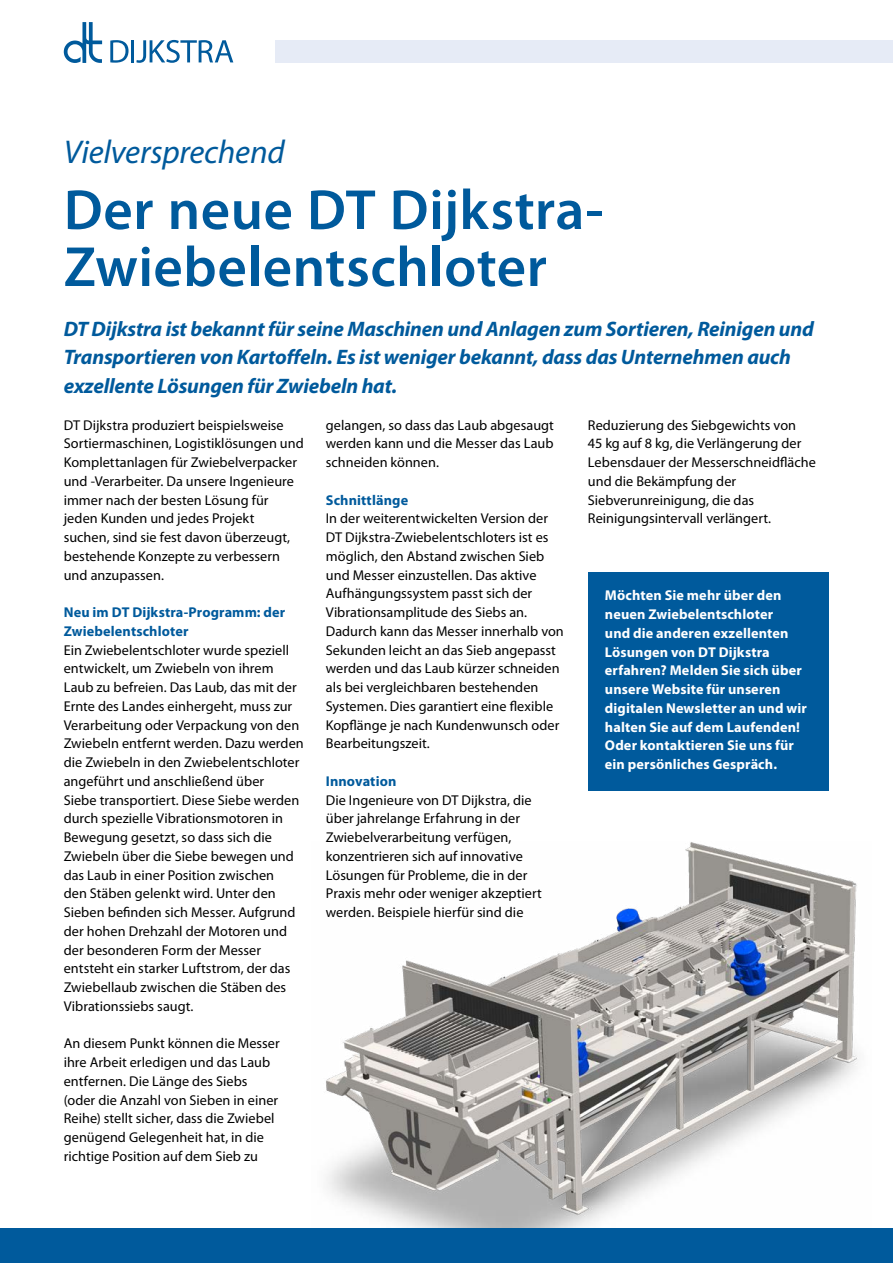
<style>
.page{position:relative;width:893px;height:1263px;background:#fff}
.page>*{position:absolute;margin:0;border:0;box-sizing:border-box;transform-origin:0 0}
.CHAPPEAU{font:600 57px/57px "Myriad Pro";letter-spacing:.01em;color:#005a9c}
.CHAPPEAU-2{font:italic 33px "Myriad Pro";letter-spacing:-.005em;color:#005a9c}
.t1{font:italic 700 21px/28.5px "Myriad Pro";letter-spacing:-.01em;color:#005a9c}
.Body{font:14.25px/18.8px "Myriad Pro";letter-spacing:.005em;color:#000}
.Body-2{font:700 14.25px/18.8px "Myriad Pro";letter-spacing:.01em;color:#fff}
.SUBJES{font:700 14.25px/18.8px "Myriad Pro";letter-spacing:.01em;color:#005a9c}
</style>
<div class="page">
<svg style="left:64px;top:22px;width:38px;height:41px"></svg>
<svg style="left:110px;top:40px;width:19px;height:23px"></svg>
<hr style="left:131px;top:40px;width:3px;height:22px;background:#005a9c">
<svg style="left:136px;top:40px;width:97px;height:23px"></svg>
<div style="left:276px;top:40px;width:617px;height:23px;background:#e6ebf6"></div>
<div style="left:588px;top:573px;width:241px;height:218px;background:#005a9c"></div>
<img style="left:311px;top:842px;width:561px;height:387px">
<hr style="left:892px;top:151px;width:1px;height:1112px;background:#005a9c">
<hr style="left:892px;top:151px;width:1px;height:355px;background:#e6ebf6">
<div style="left:0;top:1229px;width:893px;height:34px;background:#005a9c"></div>
<p class="CHAPPEAU-2" style="left:64px;top:132px;width:222px">Vielversprechend</p>
<p class="CHAPPEAU" style="left:64px;top:180px;width:541px">Der neue DT Dijkstra-<br>Zwiebelentschloter</p>
<p class="t1" style="left:64px;top:314px;width:752px">DT Dijkstra ist bekannt für seine Maschinen und Anlagen zum Sortieren, Reinigen und<br>Transportieren von Kartoffeln. Es ist weniger bekannt, dass das Unternehmen auch exzellente Lösungen für Zwiebeln hat.</p>
<p class="Body" style="left:64px;top:415px;width:241px">DT Dijkstra produziert beispielsweise Sortiermaschinen, Logistiklösungen und Komplettanlagen für Zwiebelverpacker und -Verarbeiter. Da unsere Ingenieure immer nach der besten Lösung für jeden Kunden und jedes Projekt suchen, sind sie fest davon überzeugt, bestehende Konzepte zu verbessern und anzupassen.</p>
<p class="SUBJES" style="left:64px;top:602px;width:223px">Neu im DT Dijkstra-Programm: der<br>Zwiebelentschloter</p>
<p class="Body" style="left:64px;top:640px;width:242px">Ein Zwiebelentschloter wurde speziell entwickelt, um Zwiebeln von ihrem Laub zu befreien. Das Laub, das mit der Ernte des Landes einhergeht, muss zur Verarbeitung oder Verpackung von den Zwiebeln entfernt werden. Dazu werden die Zwiebeln in den Zwiebelentschloter angeführt und anschließend über<br>Siebe transportiert. Diese Siebe werden durch spezielle Vibrationsmotoren in Bewegung gesetzt, so dass sich die Zwiebeln über die Siebe bewegen und das Laub in einer Position zwischen<br>den Stäben gelenkt wird. Unter den Sieben befinden sich Messer. Aufgrund der hohen Drehzahl der Motoren und der besonderen Form der Messer entsteht ein starker Luftstrom, der das Zwiebellaub zwischen die Stäben des Vibrationssiebs saugt.</p>
<p class="Body" style="left:64px;top:1034px;width:217px">An diesem Punkt können die Messer ihre Arbeit erledigen und das Laub entfernen. Die Länge des Siebs (oder die Anzahl von Sieben in einer Reihe) stellt sicher, dass die Zwiebel genügend Gelegenheit hat, in die richtige Position auf dem Sieb zu</p>
<p class="Body" style="left:326px;top:415px;width:230px;text-align:justify">gelangen, so dass das Laub abgesaugt werden kann und die Messer das Laub schneiden können.</p>
<p class="SUBJES" style="left:326px;top:490px;width:84px">Schnittlänge</p>
<p class="Body" style="left:326px;top:509px;width:240px">In der weiterentwickelten Version der DT Dijkstra-Zwiebelentschloters ist es möglich, den Abstand zwischen Sieb und Messer einzustellen. Das aktive Aufhängungssystem passt sich der Vibrationsamplitude des Siebs an.<br>Dadurch kann das Messer innerhalb von Sekunden leicht an das Sieb angepasst werden und das Laub kürzer schneiden als bei vergleichbaren bestehenden Systemen. Dies garantiert eine flexible Kopflänge je nach Kundenwunsch oder Bearbeitungszeit.</p>
<p class="SUBJES" style="left:326px;top:771px;width:72px">Innovation</p>
<p class="Body" style="left:326px;top:790px;width:217px">Die Ingenieure von DT Dijkstra, die über jahrelange Erfahrung in der Zwiebelverarbeitung verfügen, konzentrieren sich auf innovative Lösungen für Probleme, die in der Praxis mehr oder weniger akzeptiert werden. Beispiele hierfür sind die</p>
<p class="Body" style="left:588px;top:415px;width:230px">Reduzierung des Siebgewichts von<br>45 kg auf 8 kg, die Verlängerung der<br>Lebensdauer der Messerschneidfläche und die Bekämpfung der<br>Siebverunreinigung, die das<br>Reinigungsintervall verlängert.</p>
<p class="Body-2" style="left:605px;top:586px;width:203px">Möchten Sie mehr über den neuen Zwiebelentschloter<br>und die anderen exzellenten<br>Lösungen von DT Dijkstra erfahren? Melden Sie sich über unsere Website für unseren digitalen Newsletter an und wir halten Sie auf dem Laufenden!<br>Oder kontaktieren Sie uns für ein persönliches Gespräch.</p>
</div>
